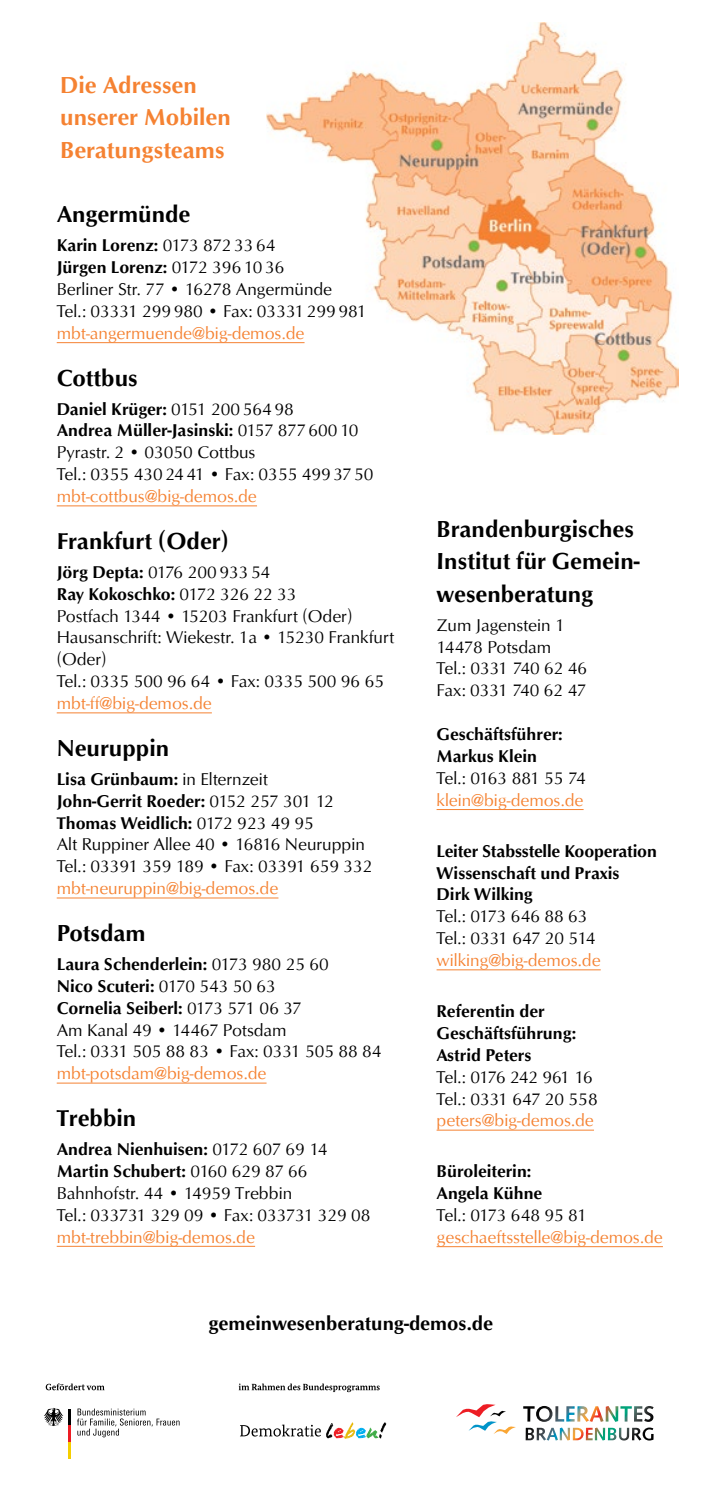
<style>
.page{position:relative;width:702px;height:1489px;background:#fff}
.page>*{position:absolute;margin:0;border:0;box-sizing:border-box;transform-origin:0 0}
.t1{font:700 23.75px/32.5px "Opus";color:#000}
.t2{font:700 23.75px/32.5px "Opus";color:#f58232}
.t3{font:700 20px "Opus";color:#000}
.t4{font:17.5px/22px "Opus";color:#000}
.t5{font:17.5px "Opus";color:#f58232}
.t6{font:700 17.5px/22px "Opus";color:#000}
.t7{font:17.5px/22px "Opus";letter-spacing:-.025em;color:#000}
.t8{font:17.5px "Opus";letter-spacing:-.045em;color:#000}
.s1{font-weight:700}
</style>
<div class="page">
<img style="left:267px;top:23px;width:411px;height:411px">
<hr style="left:57px;top:342px;width:247px;height:1px;background:#f58232">
<hr style="left:57px;top:505px;width:200px;height:1px;background:#f58232">
<hr style="left:57px;top:712px;width:155px;height:1px;background:#f58232">
<hr style="left:57px;top:897px;width:221px;height:1px;background:#f58232">
<hr style="left:57px;top:1082px;width:209px;height:1px;background:#f58232">
<hr style="left:57px;top:1245px;width:198px;height:1px;background:#f58232">
<hr style="left:436px;top:809px;width:147px;height:1px;background:#f58232">
<hr style="left:436px;top:969px;width:164px;height:1px;background:#f58232">
<hr style="left:436px;top:1129px;width:158px;height:1px;background:#f58232">
<hr style="left:436px;top:1246px;width:227px;height:1px;background:#f58232">
<hr style="left:68px;top:1408px;width:3px;height:17px;background:#000">
<hr style="left:68px;top:1425px;width:3px;height:16px;background:#ed1d24">
<hr style="left:68px;top:1441px;width:3px;height:17px;background:#f5ce00">
<svg style="left:44px;top:1407px;width:19px;height:18px"></svg>
<svg style="left:77px;top:1408px;width:102px;height:29px"></svg>
<svg style="left:240px;top:1422px;width:146px;height:16px"></svg>
<svg style="left:46px;top:1383px;width:59px;height:7px"></svg>
<svg style="left:238px;top:1383px;width:141px;height:8px"></svg>
<img style="left:523px;top:1406px;width:130px;height:34px">
<svg style="left:456px;top:1404px;width:60px;height:29px"></svg>
<h1 class="t2" style="left:60px;top:70px;width:172px">Die Adressen unserer Mobilen<br>Beratungsteams</h1>
<h1 class="t1" style="left:57px;top:199px;width:135px">Angermü nde</h1>
<p class="t4" style="left:57px;top:235px;width:311px"><span class="s1">Karin Lorenz:</span> 0173 872 33 64<br><span class="s1">Jürgen Lorenz:</span> 0172 396 10 36<br>Berliner Str. 77 • 16278 Angermü nde<br>Tel.: 03331 299 980 • Fax: 03331 299 981</p>
<p class="t5" style="left:57px;top:323px;width:249px">mbt-angermuende@big-demos.de</p>
<h1 class="t1" style="left:57px;top:362px;width:83px">Cottbus</h1>
<p class="t4" style="left:57px;top:398px;width:318px"><span class="s1">Daniel Krüger:</span> 0151 200 564 98<br><span class="s1">Andrea Müller-Jasinski:</span> 0157 877 600 10<br>Pyrastr. 2 • 03050 Cottbus<br>Tel.: 0355 430 24 41 • Fax: 0355 499 37 50</p>
<p class="t5" style="left:57px;top:486px;width:202px">mbt-cottbus@big-demos.de</p>
<h1 class="t1" style="left:57px;top:526px;width:173px">Frankfurt (Oder)</h1>
<p class="t4" style="left:57px;top:561px;width:339px"><span class="s1">Jörg Depta:</span> 0176 200 933 54<br><span class="s1">Ray Kokoschko:</span> 0172 326 22 33<br>Postfach 1344 • 15203 Frankfurt (Oder)<br>Hausanschrift: Wiekestr. 1a • 15230 Frankfurt (Oder)<br>Tel.: 0335 500 96 64 • Fax: 0335 500 96 65</p>
<p class="t5" style="left:57px;top:693px;width:157px">mbt-ff@big-demos.de</p>
<h1 class="t1" style="left:57px;top:732px;width:114px">Neuruppin</h1>
<p class="t4" style="left:57px;top:768px;width:317px"><span class="s1">Lisa Grünbaum:</span> in Elternzeit<br><span class="s1">John-Gerrit Roeder:</span> 0152 257 301 12<br><span class="s1">Thomas Weidlich:</span> 0172 923 49 95<br>Alt Ruppiner Allee 40 • 16816 Neuruppin Tel.: 03391 359 189 • Fax: 03391 659 332</p>
<p class="t5" style="left:57px;top:878px;width:223px">mbt-neuruppin@big-demos.de</p>
<h1 class="t1" style="left:57px;top:918px;width:90px">Potsdam</h1>
<p class="t4" style="left:57px;top:953px;width:326px"><span class="s1">Laura Schenderlein:</span> 0173 980 25 60<br><span class="s1">Nico Scuteri:</span> 0170 543 50 63<br><span class="s1">Cornelia Seiberl:</span> 0173 571 06 37<br>Am Kanal 49 • 14467 Potsdam<br>Tel.: 0331 505 88 83 • Fax: 0331 505 88 84</p>
<p class="t5" style="left:57px;top:1063px;width:211px">mbt-potsdam@big-demos.de</p>
<h1 class="t1" style="left:57px;top:1103px;width:81px">Trebbin</h1>
<p class="t4" style="left:57px;top:1138px;width:315px"><span class="s1">Andrea Nienhuisen:</span> 0172 607 69 14<br><span class="s1">Martin Schubert:</span> 0160 629 87 66<br>Bahnhofstr. 44 • 14959 Trebbin<br>Tel.: 033731 329 09 • Fax: 033731 329 08</p>
<p class="t5" style="left:57px;top:1226px;width:200px">mbt-trebbin@big-demos.de</p>
<h1 class="t1" style="left:436px;top:513px;width:205px">Brandenburgisches<br>Institut für Gemein&shy;wesenberatung</h1>
<p class="t4" style="left:436px;top:614px;width:152px">Zum Jagenstein 1<br>14478 Potsdam<br>Tel.: 0331 740 62 46<br>Fax: 0331 740 62 47</p>
<p class="t6" style="left:436px;top:724px;width:127px">Geschäftsführer:<br>Markus Klein</p>
<p class="t8" style="left:436px;top:767px;width:151px">Tel.: 0163 881 55 74</p>
<p class="t5" style="left:436px;top:789px;width:148px">klein@big-demos.de</p>
<p class="t6" style="left:436px;top:840px;width:222px">Leiter Stabsstelle Kooperation<br>Wissenschaft und Praxis<br>Dirk Wilking</p>
<p class="t4" style="left:436px;top:906px;width:160px">Tel.: 0173 646 88 63<br>Tel.: 0331 647 20 514</p>
<p class="t5" style="left:436px;top:950px;width:166px">wilking@big-demos.de</p>
<p class="t6" style="left:436px;top:1000px;width:141px">Referentin der<br>Geschäftsführung:<br>Astrid Peters</p>
<p class="t7" style="left:436px;top:1066px;width:163px">Tel.: 0176 242 961 16<br>Tel.: 0331 647 20 558</p>
<p class="t5" style="left:436px;top:1110px;width:159px">peters@big-demos.de</p>
<p class="t6" style="left:436px;top:1161px;width:107px">Büroleiterin:<br>Angela Kühne</p>
<p class="t4" style="left:436px;top:1204px;width:152px">Tel.: 0173 648 95 81</p>
<p class="t5" style="left:436px;top:1226px;width:228px">geschaeftsstelle@big-demos.de</p>
<p class="t3" style="left:208px;top:1311px;width:286px">gemeinwesenberatung-demos.de</p>
</div>
